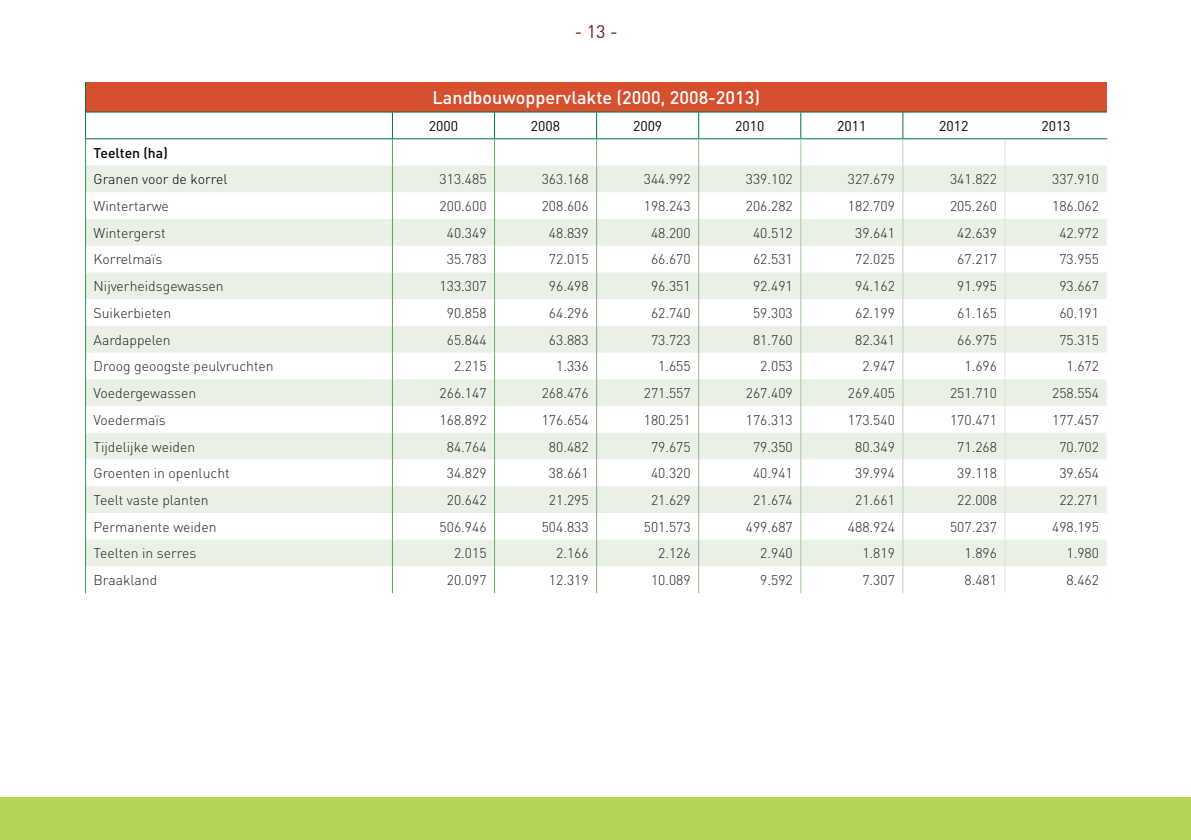
<style>
.page{position:relative;width:1191px;height:840px;background:#fff}
.page>*{position:absolute;margin:0;border:0;box-sizing:border-box;transform-origin:0 0}
.t1{font:500 18px "DIN Pro";color:#fff}
.t2{font:18px "DIN Pro";color:#7e1417}
.t3{font:300 14px "DIN Pro";color:#231f20}
.t4{font:14px "DIN Pro";color:#000001}
.t5{font:300 14px "DIN Pro";color:#000001}
.t6{font:500 14px "DIN Pro";color:#000001}
</style>
<div class="page">
<div style="left:0;top:797px;width:1191px;height:42px;background:#b3d456"></div>
<div style="left:86px;top:82px;width:1021px;height:30px;background:#d64f2f"></div>
<svg style="left:86px;top:165px;width:1020px;height:401px;fill:#e9f0e5"></svg>
<hr style="left:85px;top:112px;width:307px;height:1px;background:#00723f">
<hr style="left:392px;top:112px;width:102px;height:1px;background:#00723f">
<hr style="left:494px;top:112px;width:102px;height:1px;background:#00723f">
<hr style="left:596px;top:112px;width:102px;height:1px;background:#00723f">
<hr style="left:698px;top:112px;width:103px;height:1px;background:#00723f">
<hr style="left:801px;top:112px;width:102px;height:1px;background:#00723f">
<hr style="left:903px;top:112px;width:102px;height:1px;background:#00723f">
<hr style="left:1005px;top:112px;width:102px;height:1px;background:#00723f">
<hr style="left:85px;top:138px;width:307px;height:1px;background:#00723f">
<hr style="left:392px;top:138px;width:102px;height:1px;background:#00723f">
<hr style="left:494px;top:138px;width:102px;height:1px;background:#00723f">
<hr style="left:596px;top:138px;width:102px;height:1px;background:#00723f">
<hr style="left:698px;top:138px;width:103px;height:1px;background:#00723f">
<hr style="left:801px;top:138px;width:102px;height:1px;background:#00723f">
<hr style="left:903px;top:138px;width:102px;height:1px;background:#00723f">
<hr style="left:1005px;top:138px;width:102px;height:1px;background:#00723f">
<svg style="left:85px;top:112px;width:1px;height:480px"></svg>
<svg style="left:392px;top:112px;width:1px;height:480px"></svg>
<svg style="left:494px;top:112px;width:1px;height:480px"></svg>
<svg style="left:596px;top:112px;width:1px;height:480px"></svg>
<svg style="left:698px;top:112px;width:1px;height:480px"></svg>
<svg style="left:800px;top:112px;width:1px;height:480px"></svg>
<svg style="left:902px;top:112px;width:1px;height:480px"></svg>
<svg style="left:1004px;top:139px;width:1px;height:453px"></svg>
<svg style="left:1106px;top:139px;width:1px;height:427px"></svg>
<hr style="left:85px;top:82px;width:1px;height:30px;background:#00723f">
<p class="t2" style="left:575px;top:20px;width:45px">- 13 -</p>
<p class="t1" style="left:432px;top:85px;width:329px">Landbouwoppervlakte (2000, 2008-2013)</p>
<p class="t4" style="left:429px;top:116px;width:31px">2000</p>
<p class="t4" style="left:531px;top:116px;width:31px">2008</p>
<p class="t4" style="left:633px;top:116px;width:31px">2009</p>
<p class="t4" style="left:735px;top:116px;width:31px">2010</p>
<p class="t4" style="left:837px;top:116px;width:31px">2011</p>
<p class="t4" style="left:939px;top:116px;width:31px">2012</p>
<p class="t4" style="left:1041px;top:116px;width:31px">2013</p>
<p class="t6" style="left:94px;top:143px;width:76px">Teelten (ha)</p>
<p class="t5" style="left:94px;top:169px;width:135px">Granen voor de korrel</p>
<p class="t3" style="left:439px;top:169px;width:48px">313.485</p>
<p class="t3" style="left:542px;top:169px;width:48px">363.168</p>
<p class="t3" style="left:644px;top:169px;width:48px">344.992</p>
<p class="t3" style="left:746px;top:169px;width:48px">339.102</p>
<p class="t3" style="left:848px;top:169px;width:48px">327.679</p>
<p class="t3" style="left:950px;top:169px;width:48px">341.822</p>
<p class="t3" style="left:1052px;top:169px;width:48px">337.910</p>
<p class="t3" style="left:94px;top:196px;width:77px">Wintertarwe</p>
<p class="t3" style="left:439px;top:196px;width:48px">200.600</p>
<p class="t3" style="left:542px;top:196px;width:48px">208.606</p>
<p class="t3" style="left:644px;top:196px;width:48px">198.243</p>
<p class="t3" style="left:746px;top:196px;width:48px">206.282</p>
<p class="t3" style="left:848px;top:196px;width:48px">182.709</p>
<p class="t3" style="left:950px;top:196px;width:48px">205.260</p>
<p class="t3" style="left:1052px;top:196px;width:48px">186.062</p>
<p class="t3" style="left:94px;top:223px;width:73px">Wintergerst</p>
<p class="t3" style="left:447px;top:223px;width:41px">40.349</p>
<p class="t3" style="left:549px;top:223px;width:41px">48.839</p>
<p class="t3" style="left:651px;top:223px;width:41px">48.200</p>
<p class="t3" style="left:753px;top:223px;width:41px">40.512</p>
<p class="t3" style="left:855px;top:223px;width:41px">39.641</p>
<p class="t3" style="left:957px;top:223px;width:41px">42.639</p>
<p class="t3" style="left:1059px;top:223px;width:41px">42.972</p>
<p class="t3" style="left:94px;top:250px;width:70px">Korrelmaïs</p>
<p class="t3" style="left:447px;top:250px;width:41px">35.783</p>
<p class="t3" style="left:549px;top:250px;width:41px">72.015</p>
<p class="t3" style="left:651px;top:250px;width:41px">66.670</p>
<p class="t3" style="left:753px;top:250px;width:41px">62.531</p>
<p class="t3" style="left:855px;top:250px;width:41px">72.025</p>
<p class="t3" style="left:957px;top:250px;width:41px">67.217</p>
<p class="t3" style="left:1059px;top:250px;width:41px">73.955</p>
<p class="t3" style="left:94px;top:276px;width:132px">Nijverheidsgewassen</p>
<p class="t3" style="left:439px;top:276px;width:48px">133.307</p>
<p class="t3" style="left:549px;top:276px;width:41px">96.498</p>
<p class="t3" style="left:651px;top:276px;width:41px">96.351</p>
<p class="t3" style="left:753px;top:276px;width:41px">92.491</p>
<p class="t3" style="left:855px;top:276px;width:41px">94.162</p>
<p class="t3" style="left:957px;top:276px;width:41px">91.995</p>
<p class="t3" style="left:1059px;top:276px;width:41px">93.667</p>
<p class="t3" style="left:94px;top:303px;width:79px">Suikerbieten</p>
<p class="t3" style="left:447px;top:303px;width:41px">90.858</p>
<p class="t3" style="left:549px;top:303px;width:41px">64.296</p>
<p class="t3" style="left:651px;top:303px;width:41px">62.740</p>
<p class="t3" style="left:753px;top:303px;width:41px">59.303</p>
<p class="t3" style="left:855px;top:303px;width:41px">62.199</p>
<p class="t3" style="left:957px;top:303px;width:41px">61.165</p>
<p class="t3" style="left:1059px;top:303px;width:41px">60.191</p>
<p class="t3" style="left:94px;top:330px;width:79px">Aardappelen</p>
<p class="t3" style="left:447px;top:330px;width:41px">65.844</p>
<p class="t3" style="left:549px;top:330px;width:41px">63.883</p>
<p class="t3" style="left:651px;top:330px;width:41px">73.723</p>
<p class="t3" style="left:753px;top:330px;width:41px">81.760</p>
<p class="t3" style="left:855px;top:330px;width:41px">82.341</p>
<p class="t3" style="left:957px;top:330px;width:41px">66.975</p>
<p class="t3" style="left:1059px;top:330px;width:41px">75.315</p>
<p class="t3" style="left:94px;top:356px;width:182px">Droog geoogste peulvruchten</p>
<p class="t3" style="left:454px;top:356px;width:34px">2.215</p>
<p class="t3" style="left:556px;top:356px;width:34px">1.336</p>
<p class="t3" style="left:658px;top:356px;width:34px">1.655</p>
<p class="t3" style="left:760px;top:356px;width:34px">2.053</p>
<p class="t3" style="left:862px;top:356px;width:34px">2.947</p>
<p class="t3" style="left:964px;top:356px;width:34px">1.696</p>
<p class="t3" style="left:1066px;top:356px;width:34px">1.672</p>
<p class="t3" style="left:94px;top:383px;width:104px">Voedergewassen</p>
<p class="t3" style="left:439px;top:383px;width:48px">266.147</p>
<p class="t3" style="left:542px;top:383px;width:48px">268.476</p>
<p class="t3" style="left:644px;top:383px;width:48px">271.557</p>
<p class="t3" style="left:746px;top:383px;width:48px">267.409</p>
<p class="t3" style="left:848px;top:383px;width:48px">269.405</p>
<p class="t3" style="left:950px;top:383px;width:48px">251.710</p>
<p class="t3" style="left:1052px;top:383px;width:48px">258.554</p>
<p class="t3" style="left:94px;top:410px;width:74px">Voedermaïs</p>
<p class="t3" style="left:439px;top:410px;width:48px">168.892</p>
<p class="t3" style="left:542px;top:410px;width:48px">176.654</p>
<p class="t3" style="left:644px;top:410px;width:48px">180.251</p>
<p class="t3" style="left:746px;top:410px;width:48px">176.313</p>
<p class="t3" style="left:848px;top:410px;width:48px">173.540</p>
<p class="t3" style="left:950px;top:410px;width:48px">170.471</p>
<p class="t3" style="left:1052px;top:410px;width:48px">177.457</p>
<p class="t3" style="left:94px;top:436px;width:103px">Tijdelijke weiden</p>
<p class="t3" style="left:447px;top:436px;width:41px">84.764</p>
<p class="t3" style="left:549px;top:436px;width:41px">80.482</p>
<p class="t3" style="left:651px;top:436px;width:41px">79.675</p>
<p class="t3" style="left:753px;top:436px;width:41px">79.350</p>
<p class="t3" style="left:855px;top:436px;width:41px">80.349</p>
<p class="t3" style="left:957px;top:436px;width:41px">71.268</p>
<p class="t3" style="left:1059px;top:436px;width:41px">70.702</p>
<p class="t3" style="left:94px;top:463px;width:138px">Groenten in openlucht</p>
<p class="t3" style="left:447px;top:463px;width:41px">34.829</p>
<p class="t3" style="left:549px;top:463px;width:41px">38.661</p>
<p class="t3" style="left:651px;top:463px;width:41px">40.320</p>
<p class="t3" style="left:753px;top:463px;width:41px">40.941</p>
<p class="t3" style="left:855px;top:463px;width:41px">39.994</p>
<p class="t3" style="left:957px;top:463px;width:41px">39.118</p>
<p class="t3" style="left:1059px;top:463px;width:41px">39.654</p>
<p class="t3" style="left:94px;top:490px;width:117px">Teelt vaste planten</p>
<p class="t3" style="left:447px;top:490px;width:41px">20.642</p>
<p class="t3" style="left:549px;top:490px;width:41px">21.295</p>
<p class="t3" style="left:651px;top:490px;width:41px">21.629</p>
<p class="t3" style="left:753px;top:490px;width:41px">21.674</p>
<p class="t3" style="left:855px;top:490px;width:41px">21.661</p>
<p class="t3" style="left:957px;top:490px;width:41px">22.008</p>
<p class="t3" style="left:1059px;top:490px;width:41px">22.271</p>
<p class="t3" style="left:94px;top:517px;width:125px">Permanente weiden</p>
<p class="t3" style="left:439px;top:517px;width:48px">506.946</p>
<p class="t3" style="left:542px;top:517px;width:48px">504.833</p>
<p class="t3" style="left:644px;top:517px;width:48px">501.573</p>
<p class="t3" style="left:746px;top:517px;width:48px">499.687</p>
<p class="t3" style="left:848px;top:517px;width:48px">488.924</p>
<p class="t3" style="left:950px;top:517px;width:48px">507.237</p>
<p class="t3" style="left:1052px;top:517px;width:48px">498.195</p>
<p class="t3" style="left:94px;top:543px;width:104px">Teelten in serres</p>
<p class="t3" style="left:454px;top:543px;width:34px">2.015</p>
<p class="t3" style="left:556px;top:543px;width:34px">2.166</p>
<p class="t3" style="left:658px;top:543px;width:34px">2.126</p>
<p class="t3" style="left:760px;top:543px;width:34px">2.940</p>
<p class="t3" style="left:862px;top:543px;width:34px">1.819</p>
<p class="t3" style="left:964px;top:543px;width:34px">1.896</p>
<p class="t3" style="left:1066px;top:543px;width:34px">1.980</p>
<p class="t3" style="left:94px;top:570px;width:65px">Braakland</p>
<p class="t3" style="left:447px;top:570px;width:41px">20.097</p>
<p class="t3" style="left:549px;top:570px;width:41px">12.319</p>
<p class="t3" style="left:651px;top:570px;width:41px">10.089</p>
<p class="t3" style="left:760px;top:570px;width:34px">9.592</p>
<p class="t3" style="left:862px;top:570px;width:34px">7.307</p>
<p class="t3" style="left:964px;top:570px;width:34px">8.481</p>
<p class="t3" style="left:1066px;top:570px;width:34px">8.462</p>
</div>
